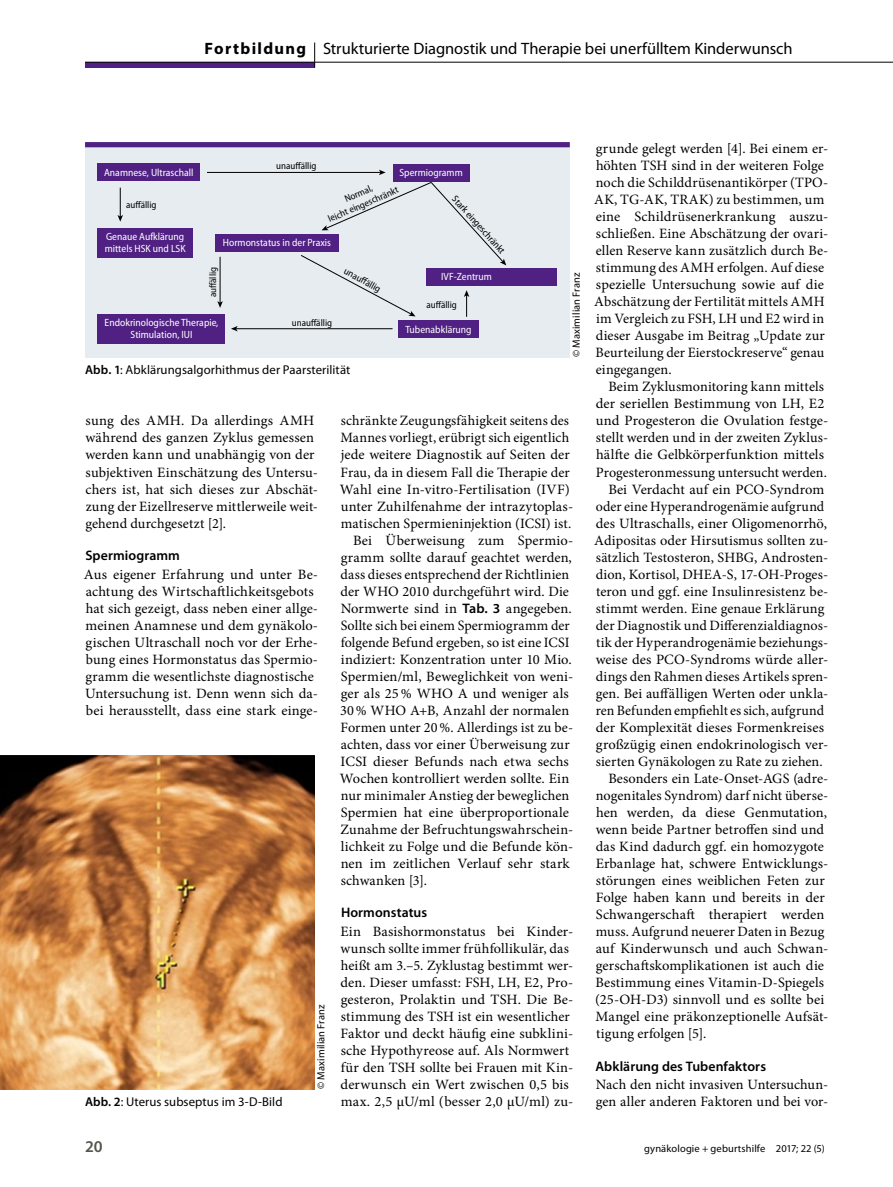
<style>
.page{position:relative;width:893px;height:1187px;background:#fff}
.page>*{position:absolute;margin:0;border:0;box-sizing:border-box;transform-origin:0 0}
.SubCategory_x{font:16.5px "Myriad Pro";color:#000}
.Category_x{font:700 16.5px "Myriad Pro";letter-spacing:.08em;color:#000}
.NoXML_Pagina{font:600 16.5px "Myriad Pro";color:#56554f}
.Para_Indent{font:14.25px/17px "Minion Pro Regular 2";letter-spacing:.005em;color:#000}
.Para_x{font:14.25px/17px "Minion Pro Regular 2";letter-spacing:.005em;color:#000}
.SectionHeading_2{font:600 13.8px "Myriad Pro";letter-spacing:.005em;color:#000}
.Image_Caption_x{font:12.75px "Myriad Pro";letter-spacing:.005em;color:#000}
.t1{font:semi-condensed 10.5px/12px "Myriad Pro";color:#fff}
.NoXML_Pagina-2{font:10.5px "Myriad Pro";letter-spacing:.015em;color:#000}
.Table_Legend_x{font:10.5px "Myriad Pro";letter-spacing:.01em;color:#000}
.t2{font:semi-condensed 9.75px/11.7px "Myriad Pro";color:#000;text-align:center}
.s1{font-weight:600}
.s2{font-family:"Myriad Pro";font-weight:600;font-size:13.8px}
</style>
<div class="page">
<div style="left:85px;top:143px;width:485px;height:214px;background:#e6ecf0"></div>
<div style="left:85px;top:142px;width:485px;height:5px;background:#502182"></div>
<svg style="left:300px;top:181px;width:206px;height:136px"></svg>
<div style="left:98px;top:228px;width:95px;height:29px;background:#502182"></div>
<div style="left:398px;top:320px;width:81px;height:17px;background:#502182"></div>
<div style="left:427px;top:268px;width:130px;height:17px;background:#502182"></div>
<div style="left:393px;top:164px;width:77px;height:17px;background:#502182"></div>
<div style="left:215px;top:234px;width:123px;height:17px;background:#502182"></div>
<div style="left:98px;top:164px;width:102px;height:17px;background:#502182"></div>
<div style="left:98px;top:313px;width:127px;height:30px;background:#502182"></div>
<hr style="left:207px;top:172px;width:174px;height:1px;background:#000">
<svg style="left:379px;top:170px;width:7px;height:5px"></svg>
<svg style="left:118px;top:188px;width:5px;height:34px"></svg>
<hr style="left:220px;top:257px;width:1px;height:46px;background:#000">
<svg style="left:217px;top:301px;width:6px;height:7px"></svg>
<hr style="left:236px;top:328px;width:157px;height:1px;background:#000">
<svg style="left:231px;top:326px;width:7px;height:5px"></svg>
<img style="left:0;top:755px;width:315px;height:333px">
<div style="left:85px;top:62px;width:230px;height:5px;background:#502182"></div>
<hr style="left:85px;top:62px;width:230px;height:1px;background:#000">
<hr style="left:315px;top:62px;width:578px;height:1px;background:#000">
<svg style="left:314px;top:43px;width:1px;height:24px"></svg>
<p class="Category_x" style="left:204px;top:37px;width:103px">Fortbildung</p>
<p class="SubCategory_x" style="left:323px;top:38px;width:471px">Strukturierte Diagnostik und Therapie bei unerfülltem Kinderwunsch</p>
<p class="t1" style="left:104px;top:166px;width:91px">Anamnese, Ultraschall</p>
<p class="t2" style="left:126px;top:199px;width:32px">auffällig</p>
<p class="t1" style="left:105px;top:230px;width:82px">Genaue Aufklärung mittels HSK und LSK</p>
<p class="t2" style="left:276px;top:160px;width:42px">unauffällig</p>
<p class="t1" style="left:400px;top:166px;width:65px">Spermiogramm</p>
<p class="t2" style="left:458px;top:193px;width:75px;rotate:48deg">Stark eingeschränkt</p>
<p class="t2" style="left:322px;top:204px;width:77px;rotate:-24deg">Normal,<br>leicht eingeschränkt</p>
<p class="t1" style="left:223px;top:236px;width:110px">Hormonstatus in der Praxis</p>
<p class="t2" style="left:207px;top:297px;width:32px;rotate:-90deg">auffällig</p>
<p class="t2" style="left:347px;top:265px;width:42px;rotate:28deg">unauffällig</p>
<p class="t1" style="left:441px;top:270px;width:52px">IVF-Zentrum</p>
<p class="t1" style="left:105px;top:316px;width:115px;text-align:center">Endokrinologische Therapie,<br>Stimulation, IUI</p>
<p class="t2" style="left:292px;top:317px;width:42px">unauffällig</p>
<p class="Image_Caption_x" style="left:85px;top:362px;width:267px"><span class="s1">Abb. 1</span>: Abklärungsalgorhithmus der Paarsterilität</p>
<p class="t2" style="left:427px;top:299px;width:32px">auffällig</p>
<p class="t1" style="left:405px;top:323px;width:68px">Tubenabklärung</p>
<p class="Table_Legend_x" style="left:570px;top:357px;width:86px;rotate:-90deg">© Maximilian Franz</p>
<p class="Para_Indent" style="left:85px;top:412px;width:234px">sung des AMH. Da allerdings AMH während des ganzen Zyklus gemessen werden kann und unabhängig von der subjektiven Einschätzung des Untersu&shy;chers ist, hat sich dieses zur Abschät&shy;zung der Eizellreserve mittlerweile weit&shy;gehend durchgesetzt [2].</p>
<p class="SectionHeading_2" style="left:85px;top:546px;width:96px">Spermiogramm</p>
<p class="Para_x" style="left:84px;top:565px;width:236px">Aus eigener Erfahrung und unter Be&shy;achtung des Wirtschaftlichkeitsgebots hat sich gezeigt, dass neben einer allge&shy;meinen Anamnese und dem gynäkolo&shy;gischen Ultraschall noch vor der Erhe&shy;bung eines Hormonstatus das Spermio&shy;gramm die wesentlichste diagnostische Untersuchung ist. Denn wenn sich da&shy;bei herausstellt, dass eine stark einge-</p>
<p class="Image_Caption_x" style="left:85px;top:1093px;width:199px"><span class="s1">Abb. 2</span>: Uterus subseptus im 3-D-Bild</p>
<p class="Table_Legend_x" style="left:315px;top:1089px;width:86px;rotate:-90deg">© Maximilian Franz</p>
<p class="Para_x" style="left:340px;top:412px;width:235px">schränkte Zeugungsfähigkeit seitens des Mannes vorliegt, erübrigt sich eigentlich jede weitere Diagnostik auf Seiten der Frau, da in diesem Fall die Therapie der Wahl eine In-vitro-Fertilisation (IVF) unter Zuhilfenahme der intrazytoplas&shy;matischen Spermieninjektion (ICSI) ist.</p>
<p class="Para_Indent" style="left:340px;top:531px;width:235px;text-indent:13px">Bei Überweisung zum Spermio&shy;gramm sollte darauf geachtet werden, dass dieses entsprechend der Richtlinien der WHO 2010 durchgeführt wird. Die Normwerte sind in <span class="s2">Tab. 3</span> angegeben.<br>Sollte sich bei einem Spermiogramm der folgende Befund ergeben, so ist eine ICSI indiziert: Konzentration unter 10 Mio.<br>Spermien/ml, Beweglichkeit von weni&shy;ger als 25% WHO A und weniger als 30% WHO A+B, Anzahl der normalen Formen unter 20%. Allerdings ist zu be&shy;achten, dass vor einer Überweisung zur ICSI dieser Befunds nach etwa sechs Wochen kontrolliert werden sollte. Ein nur minimaler Anstieg der beweglichen Spermien hat eine überproportionale Zunahme der Befruchtungswahrschein&shy;lichkeit zu Folge und die Befunde kön&shy;nen im zeitlichen Verlauf sehr stark schwanken [3].</p>
<p class="SectionHeading_2" style="left:341px;top:904px;width:88px">Hormonstatus</p>
<p class="Para_x" style="left:341px;top:923px;width:234px">Ein Basishormonstatus bei Kinder&shy;wunsch sollte immer frühfollikulär, das heißt am 3.–5. Zyklustag bestimmt wer&shy;den. Dieser umfasst: FSH, LH, E2, Pro&shy;gesteron, Prolaktin und TSH. Die Be&shy;stimmung des TSH ist ein wesentlicher Faktor und deckt häufig eine subklini&shy;sche Hypothyreose auf. Als Normwert für den TSH sollte bei Frauen mit Kin&shy;derwunsch ein Wert zwischen 0,5 bis max. 2,5 µU/ml (besser 2,0 µU/ml) zu-</p>
<p class="Para_x" style="left:594px;top:140px;width:236px">grunde gelegt werden [4]. Bei einem er&shy;höhten TSH sind in der weiteren Folge noch die Schilddrüsenantikörper (TPO-AK, TG-AK, TRAK) zu bestimmen, um eine Schildrüsenerkrankung auszu&shy;schließen. Eine Abschätzung der ovari&shy;ellen Reserve kann zusätzlich durch Be&shy;stimmung des AMH erfolgen. Auf diese spezielle Untersuchung sowie auf die Abschätzung der Fertilität mittels AMH im Vergleich zu FSH, LH und E2 wird in dieser Ausgabe im Beitrag „Update zur Beurteilung der Eierstockreserve“ genau eingegangen.</p>
<p class="Para_Indent" style="left:596px;top:378px;width:234px;text-align:center">Beim Zyklusmonitoring kann mittels der seriellen Bestimmung von LH, E2 und Progesteron die Ovulation festge&shy;stellt werden und in der zweiten Zyklus&shy;hälfte die Gelbkörperfunktion mittels Progesteronmessung untersucht werden.</p>
<p class="Para_Indent" style="left:594px;top:480px;width:236px;text-indent:14px">Bei Verdacht auf ein PCO-Syndrom oder eine Hyperandrogenämie aufgrund des Ultraschalls, einer Oligomenorrhö, Adipositas oder Hirsutismus sollten zu&shy;sätzlich Testosteron, SHBG, Androsten&shy;dion, Kortisol, DHEA-S, 17-OH-Proges&shy;teron und ggf. eine Insulinresistenz be&shy;stimmt werden. Eine genaue Erklärung der Diagnostik und Differenzialdiagnos&shy;tik der Hyperandrogenämie beziehungs&shy;weise des PCO-Syndroms würde aller&shy;dings den Rahmen dieses Artikels spren&shy;gen. Bei auffälligen Werten oder unkla&shy;ren Befunden empfiehlt es sich, aufgrund der Komplexität dieses Formenkreises großzügig einen endokrinologisch ver&shy;sierten Gynäkologen zu Rate zu ziehen.</p>
<p class="Para_Indent" style="left:595px;top:769px;width:235px;text-indent:13px">Besonders ein Late-Onset-AGS (adre&shy;nogenitales Syndrom) darf nicht überse&shy;hen werden, da diese Genmutation, wenn beide Partner betroffen sind und das Kind dadurch ggf. ein homozygote Erbanlage hat, schwere Entwicklungs&shy;störungen eines weiblichen Feten zur Folge haben kann und bereits in der Schwangerschaft therapiert werden muss. Aufgrund neuerer Daten in Bezug auf Kinderwunsch und auch Schwan&shy;gerschaftskomplikationen ist auch die Bestimmung eines Vitamin-D-Spiegels (25-OH-D3) sinnvoll und es sollte bei Mangel eine präkonzeptionelle Aufsät&shy;tigung erfolgen [5].</p>
<p class="SectionHeading_2" style="left:595px;top:1057px;width:172px">Abklärung des Tubenfaktors</p>
<p class="Para_x" style="left:596px;top:1076px;width:234px">Nach den nicht invasiven Untersuchun&shy;gen aller anderen Faktoren und bei vor-</p>
<p class="NoXML_Pagina" style="left:85px;top:1135px;width:19px">20</p>
<p class="NoXML_Pagina-2" style="left:644px;top:1141px;width:182px">gynäkologie + geburtshilfe 2017; 22 (5)</p>
</div>
